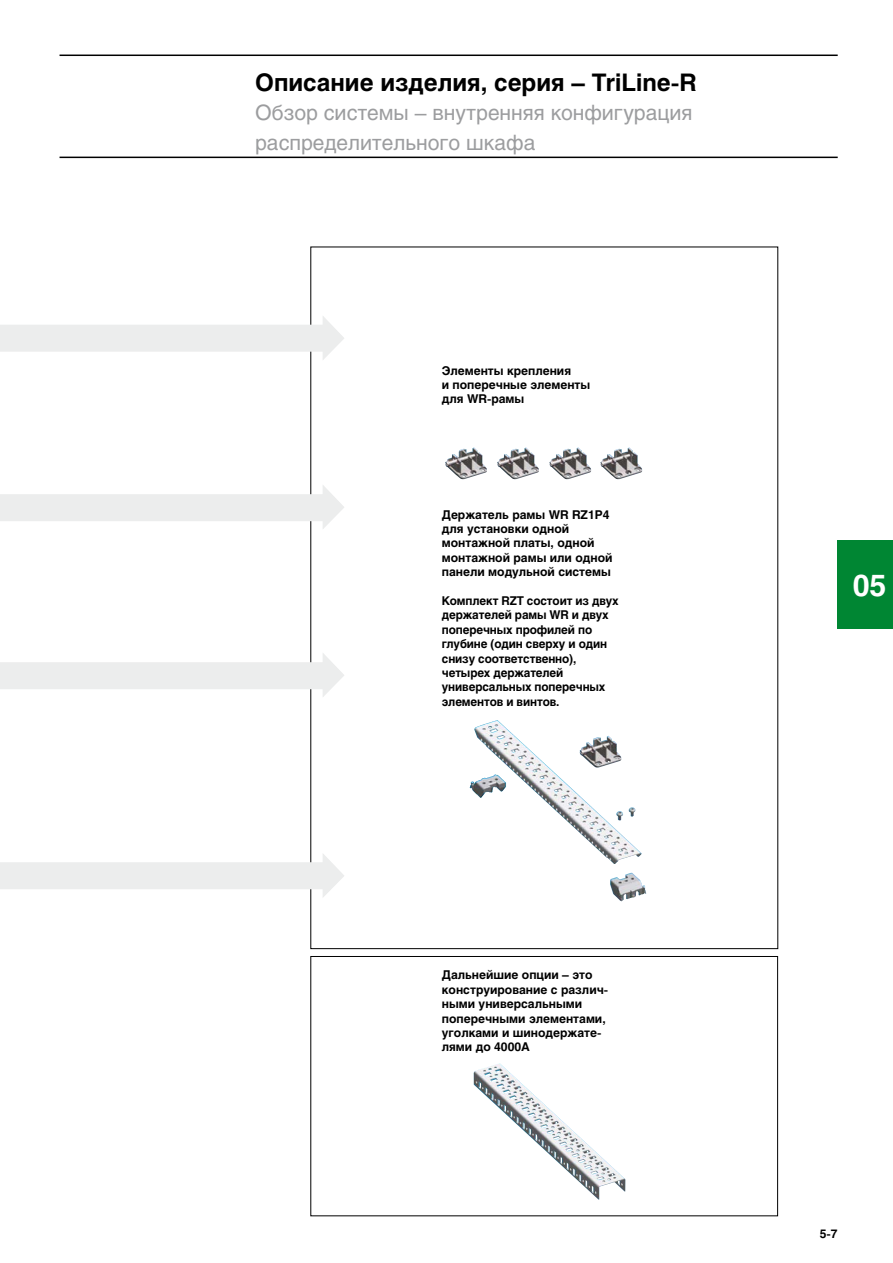
<style>
.page{position:relative;width:893px;height:1263px;background:#fff}
.page>*{position:absolute;margin:0;border:0;box-sizing:border-box;transform-origin:0 0}
.t1{font:700 30px "Helios";color:#fff}
.t2{font:700 24px "Helios";color:#000}
.t3{font:21px/29.5px "Helios";color:#9c9d9f}
.t4{font:700 12px/14.4px "Helios";color:#000}
</style>
<div class="page">
<hr style="left:60px;top:157px;width:778px;height:1px;background:#000">
<hr style="left:60px;top:55px;width:778px;height:1px;background:#000">
<div style="left:838px;top:540px;width:55px;height:89px;background:#008633"></div>
<div style="left:310px;top:956px;width:468px;height:260px;border:1px solid #000"></div>
<img style="left:445px;top:447px;width:42px;height:33px">
<img style="left:497px;top:447px;width:42px;height:33px">
<img style="left:549px;top:447px;width:42px;height:33px">
<img style="left:600px;top:447px;width:42px;height:33px">
<img style="left:474px;top:720px;width:168px;height:144px">
<img style="left:474px;top:1063px;width:151px;height:136px">
<div style="left:0;top:325px;width:324px;height:27px;background:#eceded"></div>
<div style="left:0;top:494px;width:324px;height:27px;background:#eceded"></div>
<div style="left:0;top:662px;width:324px;height:27px;background:#eceded"></div>
<div style="left:0;top:862px;width:324px;height:27px;background:#eceded"></div>
<svg style="left:322px;top:316px;width:22px;height:44px"></svg>
<svg style="left:323px;top:485px;width:21px;height:44px"></svg>
<svg style="left:322px;top:653px;width:22px;height:44px"></svg>
<svg style="left:322px;top:854px;width:22px;height:43px"></svg>
<h2 class="t2" style="left:255px;top:68px;width:443px">Описание изделия, серия – TriLine-R</h2>
<h3 class="t3" style="left:255px;top:98px;width:439px">Обзор системы – внутренняя конфигурация распределительного шкафа</h3>
<p class="t4" style="left:442px;top:363px;width:150px">Элементы крепления<br>и поперечные элементы для WR-рамы</p>
<p class="t4" style="left:442px;top:507px;width:172px">Держатель рамы WR RZ1P4 для установки одной монтажной платы, одной монтажной рамы или одной панели модульной системы</p>
<p class="t4" style="left:442px;top:593px;width:178px">Комплект RZT состоит из двух держателей рамы WR и двух поперечных профилей по глубине (один сверху и один снизу соответственно), четырех держателей универсальных поперечных элементов и винтов.</p>
<p class="t4" style="left:442px;top:968px;width:167px">Дальнейшие опции – это конструирование с различ&shy;ными универсальными поперечными элементами, уголками и шинодержате&shy;лями до 4000А</p>
<h1 class="t1" style="left:853px;top:568px;width:35px">05</h1>
<p class="t4" style="left:820px;top:1227px;width:19px">5-7</p>
</div>
